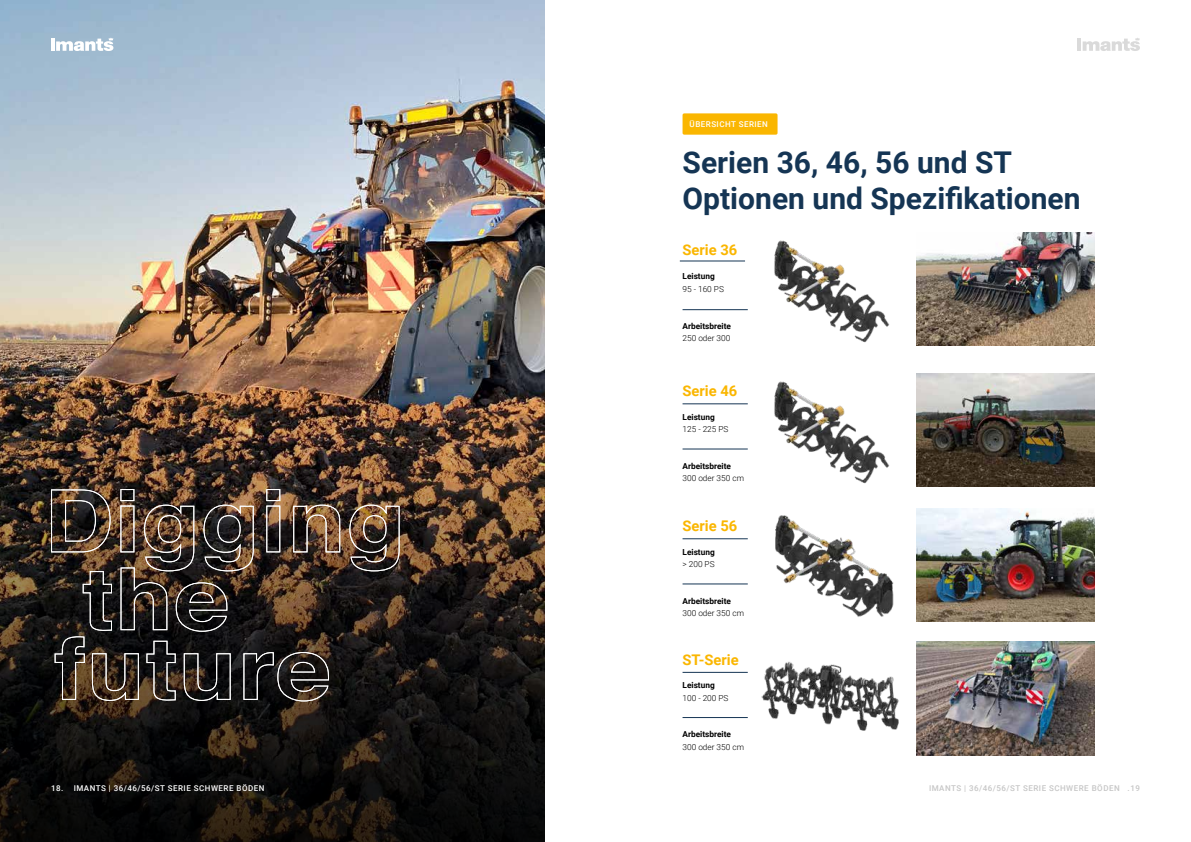
<style>
.page{position:relative;width:1191px;height:842px;background:#fff}
.page>*{position:absolute;margin:0;border:0;box-sizing:border-box;transform-origin:0 0}
.t1{font:700 30px/36px "Roboto";color:#153554}
.t2{font:700 14.7px "Roboto";color:#fab600}
.t3{font:700 8.3px "Roboto";color:#000}
.t4{font:300 8.3px "Roboto";color:#000}
.t5{font:500 8px "Roboto";letter-spacing:.06em;color:#c6c6c6}
.t6{font:500 8px "Roboto";letter-spacing:.06em;color:#fff}
</style>
<div class="page">
<div style="left:682px;top:113px;width:95px;height:22px;background:#fab600;border-radius:2px"></div>
<svg style="left:1077px;top:38px;width:63px;height:13px"></svg>
<hr style="left:682px;top:404px;width:65px;height:1px;background:#153554">
<hr style="left:682px;top:539px;width:65px;height:1px;background:#153554">
<hr style="left:682px;top:672px;width:65px;height:1px;background:#153554">
<hr style="left:682px;top:449px;width:65px;height:1px;background:#153554">
<hr style="left:682px;top:584px;width:65px;height:1px;background:#153554">
<hr style="left:682px;top:717px;width:65px;height:1px;background:#153554">
<img style="left:774px;top:381px;width:116px;height:103px">
<img style="left:775px;top:515px;width:119px;height:102px">
<img style="left:761px;top:661px;width:138px;height:70px">
<img style="left:916px;top:373px;width:178px;height:114px">
<img style="left:916px;top:508px;width:178px;height:114px">
<img style="left:916px;top:642px;width:178px;height:113px">
<img style="left:0;top:0;width:544px;height:380px">
<img style="left:0;top:380px;width:544px;height:462px">
<svg style="left:51px;top:37px;width:62px;height:14px"></svg>
<img style="left:349px;top:504px;width:51px;height:68px">
<img style="left:51px;top:488px;width:290px;height:214px">
<img style="left:774px;top:240px;width:116px;height:103px">
<img style="left:916px;top:232px;width:178px;height:113px">
<hr style="left:680px;top:261px;width:65px;height:1px;background:#153554">
<hr style="left:682px;top:309px;width:65px;height:1px;background:#153554">
<p class="t6" style="left:689px;top:118px;width:80px">ÜBERSICHT SERIEN</p>
<h1 class="t1" style="left:682px;top:144px;width:399px">Serien 36, 46, 56 und ST<br>Optionen und Spezifikationen</h1>
<h2 class="t2" style="left:682px;top:239px;width:56px">Serie 36</h2>
<p class="t3" style="left:682px;top:271px;width:34px">Leistung</p>
<p class="t4" style="left:682px;top:283px;width:43px">95 - 160 PS</p>
<p class="t3" style="left:682px;top:320px;width:50px">Arbeitsbreite</p>
<p class="t4" style="left:682px;top:332px;width:49px">250 oder 300</p>
<h2 class="t2" style="left:682px;top:381px;width:56px">Serie 46</h2>
<p class="t3" style="left:682px;top:411px;width:34px">Leistung</p>
<p class="t4" style="left:682px;top:423px;width:47px">125 - 225 PS</p>
<p class="t3" style="left:682px;top:460px;width:50px">Arbeitsbreite</p>
<p class="t4" style="left:682px;top:472px;width:63px">300 oder 350 cm</p>
<h2 class="t2" style="left:682px;top:516px;width:56px">Serie 56</h2>
<p class="t3" style="left:682px;top:546px;width:34px">Leistung</p>
<p class="t4" style="left:682px;top:558px;width:34px">&gt; 200 PS</p>
<p class="t3" style="left:682px;top:595px;width:50px">Arbeitsbreite</p>
<p class="t4" style="left:682px;top:607px;width:63px">300 oder 350 cm</p>
<h2 class="t2" style="left:682px;top:649px;width:58px">ST-Serie</h2>
<p class="t3" style="left:682px;top:679px;width:34px">Leistung</p>
<p class="t4" style="left:682px;top:692px;width:47px">100 - 200 PS</p>
<p class="t3" style="left:682px;top:729px;width:50px">Arbeitsbreite</p>
<p class="t4" style="left:682px;top:741px;width:63px">300 oder 350 cm</p>
<p class="t5" style="left:51px;top:782px;width:201px">02. IMANTS | 46/56/ST SERIE SCHWERE BÖDEN</p>
<p class="t5" style="left:929px;top:782px;width:212px">IMANTS | 36/46/56/ST SERIE SCHWERE BÖDEN .19</p>
<p class="t6" style="left:51px;top:782px;width:11px">18</p>
<p class="t6" style="left:114px;top:782px;width:152px">3 4 56/ T S RIE SCHWERE BÖDEN</p>
</div>
